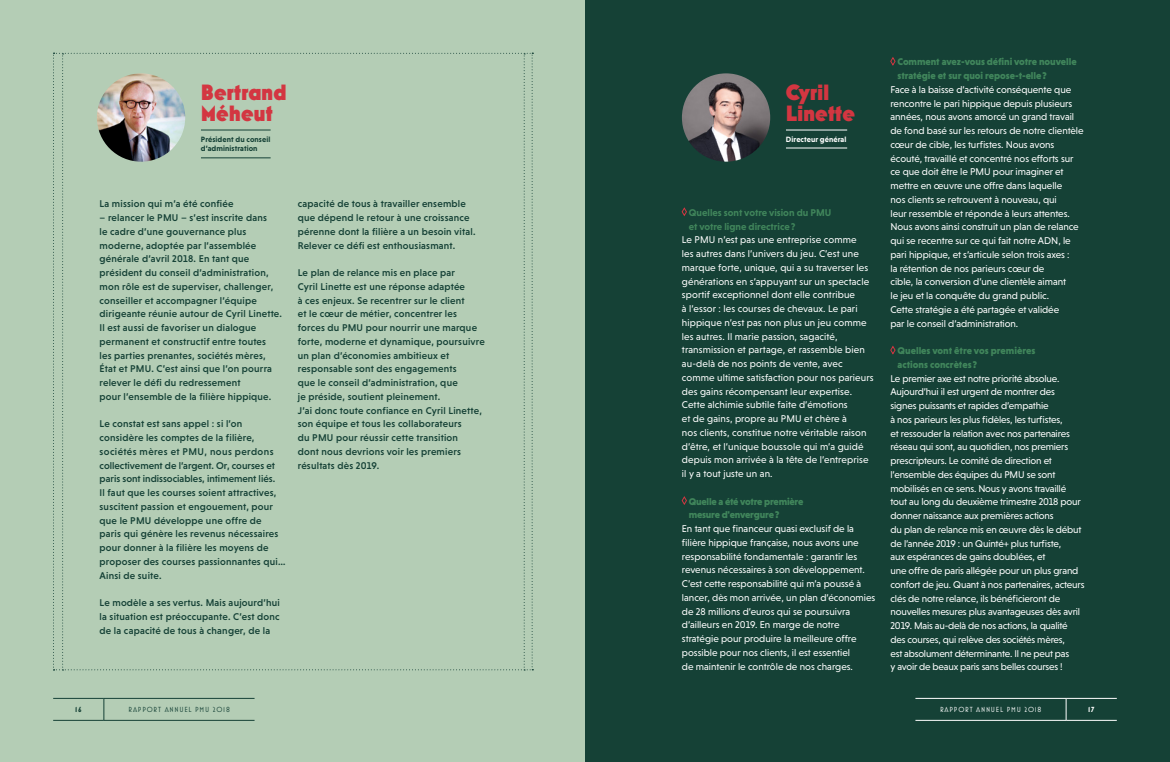
<style>
.page{position:relative;width:1170px;height:762px;background:#fff}
.page>*{position:absolute;margin:0;border:0;box-sizing:border-box;transform-origin:0 0}
.t1{font:800 22.5px/21.6px "Mostra Nuova";letter-spacing:.01em;color:#d33641}
.t2{font:10px/13.8px "Niveau Grotesk";letter-spacing:-.005em;color:#fff}
.t3{font:500 10px/13.8px "Niveau Grotesk";letter-spacing:.02em;color:#154136}
.t4{font:900 10px/13.8px "Niveau Grotesk";letter-spacing:-.005em;color:#40855b}
.t5{font:700 10px/13.8px "Niveau Grotesk";color:#40855b}
.t6{font:700 7.88px/8.8px "Niveau Grotesk";letter-spacing:.01em;color:#154136}
.t7{font:700 7.88px "Niveau Grotesk";letter-spacing:.01em;color:#fff}
.t8{font:7.5px "Mostra Nuova";letter-spacing:.1em;color:#154136}
.t9{font:7.5px "Mostra Nuova";letter-spacing:.1em;color:#fff}
.t10{font:700 7.5px "Mostra Nuova";color:#154136}
.t11{font:700 7.5px "Mostra Nuova";color:#fff}
</style>
<div class="page">
<div style="left:0;top:0;width:585px;height:762px;background:#b4cdb5"></div>
<div style="left:585px;top:0;width:584px;height:762px;background:#154136"></div>
<svg style="left:53px;top:53px;width:480px;height:617px"></svg>
<svg style="left:681px;top:207px;width:6px;height:9px"></svg>
<svg style="left:681px;top:496px;width:6px;height:9px"></svg>
<svg style="left:890px;top:57px;width:5px;height:9px"></svg>
<svg style="left:890px;top:346px;width:5px;height:9px"></svg>
<hr style="left:785px;top:130px;width:62px;height:1px;background:#fff">
<hr style="left:785px;top:148px;width:62px;height:1px;background:#fff">
<img style="left:681px;top:73px;width:89px;height:89px;border-radius:44px">
<hr style="left:53px;top:698px;width:51px;height:1px;background:#154136">
<hr style="left:104px;top:698px;width:150px;height:1px;background:#154136">
<svg style="left:104px;top:698px;width:1px;height:22px"></svg>
<hr style="left:53px;top:720px;width:51px;height:1px;background:#154136">
<hr style="left:104px;top:720px;width:150px;height:1px;background:#154136">
<hr style="left:915px;top:698px;width:150px;height:1px;background:#fff">
<hr style="left:1065px;top:698px;width:51px;height:1px;background:#fff">
<svg style="left:1065px;top:698px;width:1px;height:22px"></svg>
<hr style="left:915px;top:720px;width:150px;height:1px;background:#fff">
<hr style="left:1065px;top:720px;width:51px;height:1px;background:#fff">
<h1 class="t1" style="left:201px;top:81px;width:87px">Bertrand<br>Méheut</h1>
<p class="t6" style="left:201px;top:135px;width:71px">Président du conseil d’administration</p>
<p class="t3" style="left:100px;top:197px;width:135px">La mission qui m’a été confiée</p>
<p class="t3" style="left:100px;top:211px;width:184px">– relancer le PMU – s’est inscrite dans<br>le cadre d’une gouvernance plus moderne, adoptée par l’assemblée générale d’avril 2018. En tant que président du conseil d’administration, mon rôle est de superviser, challenger, conseiller et accompagner l’équipe dirigeante réunie autour de Cyril Linette.<br>Il est aussi de favoriser un dialogue permanent et constructif entre toutes<br>les parties prenantes, sociétés mères, État et PMU. C’est ainsi que l’on pourra relever le défi du redressement<br>pour l’ensemble de la filière hippique.</p>
<p class="t3" style="left:100px;top:417px;width:187px">Le constat est sans appel : si l’on considère les comptes de la filière, sociétés mères et PMU, nous perdons collectivement de l’argent. Or, courses et paris sont indissociables, intimement liés.<br>Il faut que les courses soient attractives, suscitent passion et engouement, pour que le PMU développe une offre de paris qui génère les revenus nécessaires pour donner à la filière les moyens de proposer des courses passionnantes qui… Ainsi de suite.</p>
<p class="t3" style="left:100px;top:596px;width:182px;text-align:justify">Le modèle a ses vertus. Mais aujourd’hui la situation est préoccupante. C’est donc de la capacité de tous à changer, de la</p>
<p class="t3" style="left:298px;top:197px;width:179px">capacité de tous à travailler ensemble que dépend le retour à une croissance pérenne dont la filière a un besoin vital.<br>Relever ce défi est enthousiasmant.</p>
<p class="t3" style="left:298px;top:266px;width:189px">Le plan de relance mis en place par<br>Cyril Linette est une réponse adaptée<br>à ces enjeux. Se recentrer sur le client<br>et le cœur de métier, concentrer les forces du PMU pour nourrir une marque forte, moderne et dynamique, poursuivre un plan d’économies ambitieux et responsable sont des engagements<br>que le conseil d’administration, que<br>je préside, soutient pleinement.<br>J’ai donc toute confiance en Cyril Linette, son équipe et tous les collaborateurs<br>du PMU pour réussir cette transition<br>dont nous devrions voir les premiers résultats dès 2019.</p>
<h1 class="t1" style="left:785px;top:81px;width:71px">Cyril<br>Linette</h1>
<p class="t7" style="left:785px;top:135px;width:62px">Directeur général</p>
<p class="t5" style="left:688px;top:205px;width:144px">Quelles sont votre vision du PMU et votre ligne directrice?</p>
<p class="t2" style="left:681px;top:233px;width:193px">Le PMU n’est pas une entreprise comme<br>les autres dans l’univers du jeu. C’est une marque forte, unique, qui a su traverser les générations en s’appuyant sur un spectacle sportif exceptionnel dont elle contribue<br>à l’essor : les courses de chevaux. Le pari hippique n’est pas non plus un jeu comme les autres. Il marie passion, sagacité, transmission et partage, et rassemble bien au-delà de nos points de vente, avec comme ultime satisfaction pour nos parieurs des gains récompensant leur expertise.<br>Cette alchimie subtile faite d’émotions<br>et de gains, propre au PMU et chère à<br>nos clients, constitue notre véritable raison d’être, et l’unique boussole qui m’a guidé depuis mon arrivée à la tête de l’entreprise il y a tout juste un an.</p>
<p class="t4" style="left:688px;top:494px;width:116px">Quelle a été votre première mesure d'envergure?</p>
<p class="t2" style="left:681px;top:522px;width:195px">En tant que financeur quasi exclusif de la filière hippique française, nous avons une responsabilité fondamentale : garantir les revenus nécessaires à son développement.<br>C’est cette responsabilité qui m’a poussé à lancer, dès mon arrivée, un plan d’économies de 28 millions d’euros qui se poursuivra d’ailleurs en 2019. En marge de notre stratégie pour produire la meilleure offre possible pour nos clients, il est essentiel<br>de maintenir le contrôle de nos charges.</p>
<p class="t4" style="left:897px;top:55px;width:181px">Comment avez-vous défini votre nouvelle stratégie et sur quoi repose-t-elle?</p>
<p class="t2" style="left:890px;top:82px;width:194px">Face à la baisse d’activité conséquente que rencontre le pari hippique depuis plusieurs années, nous avons amorcé un grand travail de fond basé sur les retours de notre clientèle cœur de cible, les turfistes. Nous avons écouté, travaillé et concentré nos efforts sur ce que doit être le PMU pour imaginer et mettre en œuvre une offre dans laquelle<br>nos clients se retrouvent à nouveau, qui<br>leur ressemble et réponde à leurs attentes.<br>Nous avons ainsi construit un plan de relance qui se recentre sur ce qui fait notre ADN, le pari hippique, et s’articule selon trois axes :<br>la rétention de nos parieurs cœur de<br>cible, la conversion d’une clientèle aimant<br>le jeu et la conquête du grand public.<br>Cette stratégie a été partagée et validée<br>par le conseil d’administration.</p>
<p class="t4" style="left:897px;top:344px;width:139px">Quelles vont être vos premières actions concrètes?</p>
<p class="t2" style="left:890px;top:371px;width:196px">Le premier axe est notre priorité absolue.<br>Aujourd’hui il est urgent de montrer des<br>signes puissants et rapides d’empathie<br>à nos parieurs les plus fidèles, les turfistes,<br>et ressouder la relation avec nos partenaires réseau qui sont, au quotidien, nos premiers prescripteurs. Le comité de direction et l’ensemble des équipes du PMU se sont mobilisés en ce sens. Nous y avons travaillé tout au long du deuxième trimestre 2018 pour donner naissance aux premières actions<br>du plan de relance mis en œuvre dès le début de l’année 2019 : un Quinté+ plus turfiste,<br>aux espérances de gains doublées, et<br>une offre de paris allégée pour un plus grand confort de jeu. Quant à nos partenaires, acteurs clés de notre relance, ils bénéficieront de nouvelles mesures plus avantageuses dès avril 2019. Mais au-delà de nos actions, la qualité des courses, qui relève des sociétés mères,<br>est absolument déterminante. Il ne peut pas<br>y avoir de beaux paris sans belles courses !</p>
<p class="t10" style="left:75px;top:705px;width:8px">16</p>
<p class="t8" style="left:128px;top:705px;width:103px">RAPPORT ANNUEL PMU 2018</p>
<p class="t9" style="left:940px;top:705px;width:103px">RAPPORT ANNUEL PMU 2018</p>
<p class="t11" style="left:1088px;top:705px;width:8px">17</p>
</div>
